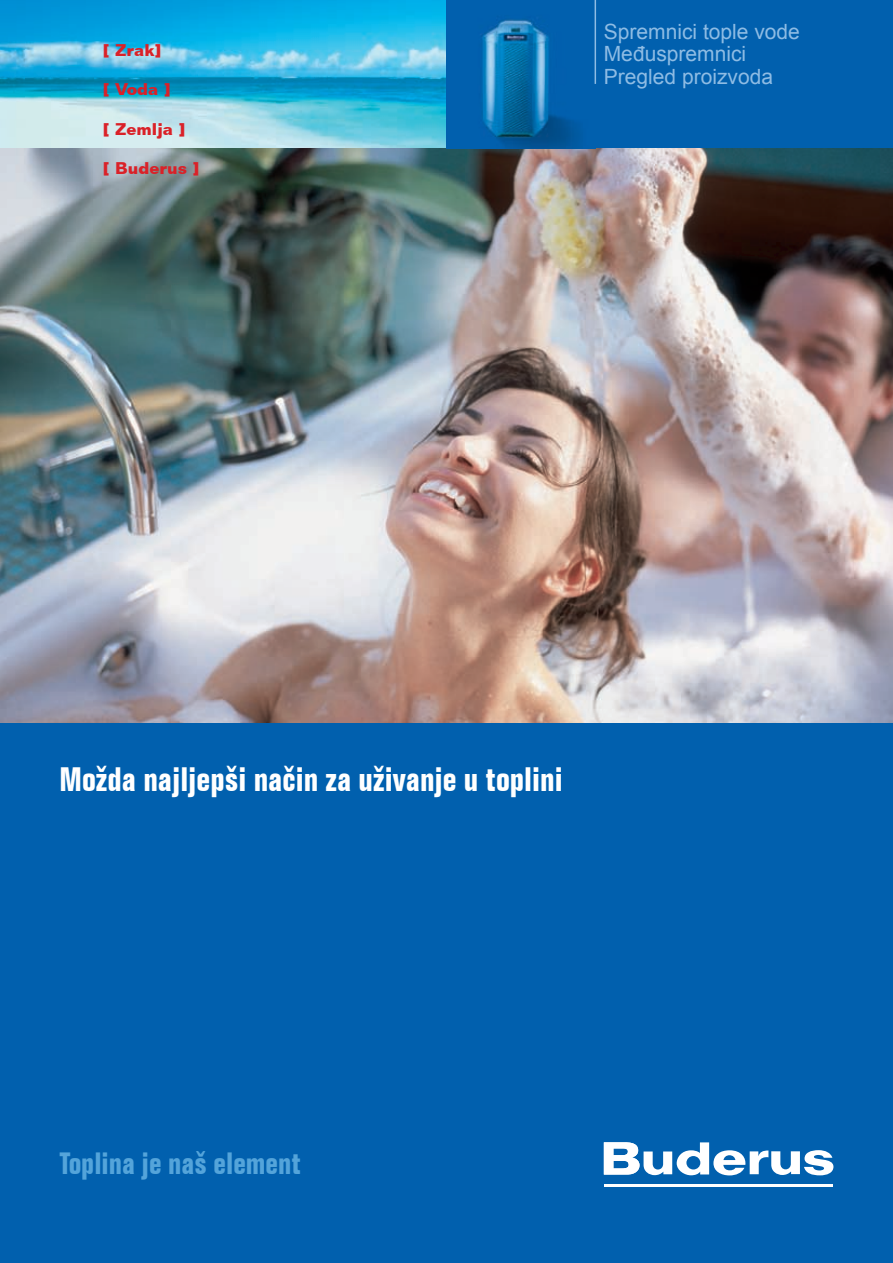
<style>
.page{position:relative;width:893px;height:1263px;background:#0160ae}
.page>*{position:absolute;margin:0;border:0;box-sizing:border-box;transform-origin:0 0}
.t1{font:700 condensed 33px "Folio BT";color:#fff}
.t2{font:700 condensed 30px "Folio BT";color:#54a4da}
.t3{font:21px/22.5px "Arial";color:#8ebce4}
.t4{font:700 16.5px "Folio BT";color:#da2128}
</style>
<div class="page">
<img style="left:0;top:0;width:446px;height:149px">
<hr style="left:604px;top:1184px;width:228px;height:2px;background:#fff">
<svg style="left:604px;top:1142px;width:229px;height:33px"></svg>
<img style="left:0;top:149px;width:893px;height:574px">
<img style="left:480px;top:0;width:115px;height:149px">
<hr style="left:578px;top:0;width:1px;height:95px;background:#0160ae">
<hr style="left:595px;top:0;width:1px;height:84px;background:#8ebce4">
<p class="t4" style="left:102px;top:40px;width:62px">[ Zrak]</p>
<p class="t4" style="left:102px;top:79px;width:71px">[ Voda ]</p>
<p class="t4" style="left:102px;top:119px;width:86px">[ Zemlja ]</p>
<p class="t4" style="left:102px;top:158px;width:100px">[ Buderus ]</p>
<p class="t3" style="left:604px;top:20px;width:198px">Spremnici tople vode<br>Međuspremnici<br>Pregled proizvoda</p>
<h1 class="t1" style="left:60px;top:759px;width:505px">Možda najljepši način za uživanje u toplini</h1>
<h2 class="t2" style="left:60px;top:1145px;width:243px">Toplina je naš element</h2>
</div>
